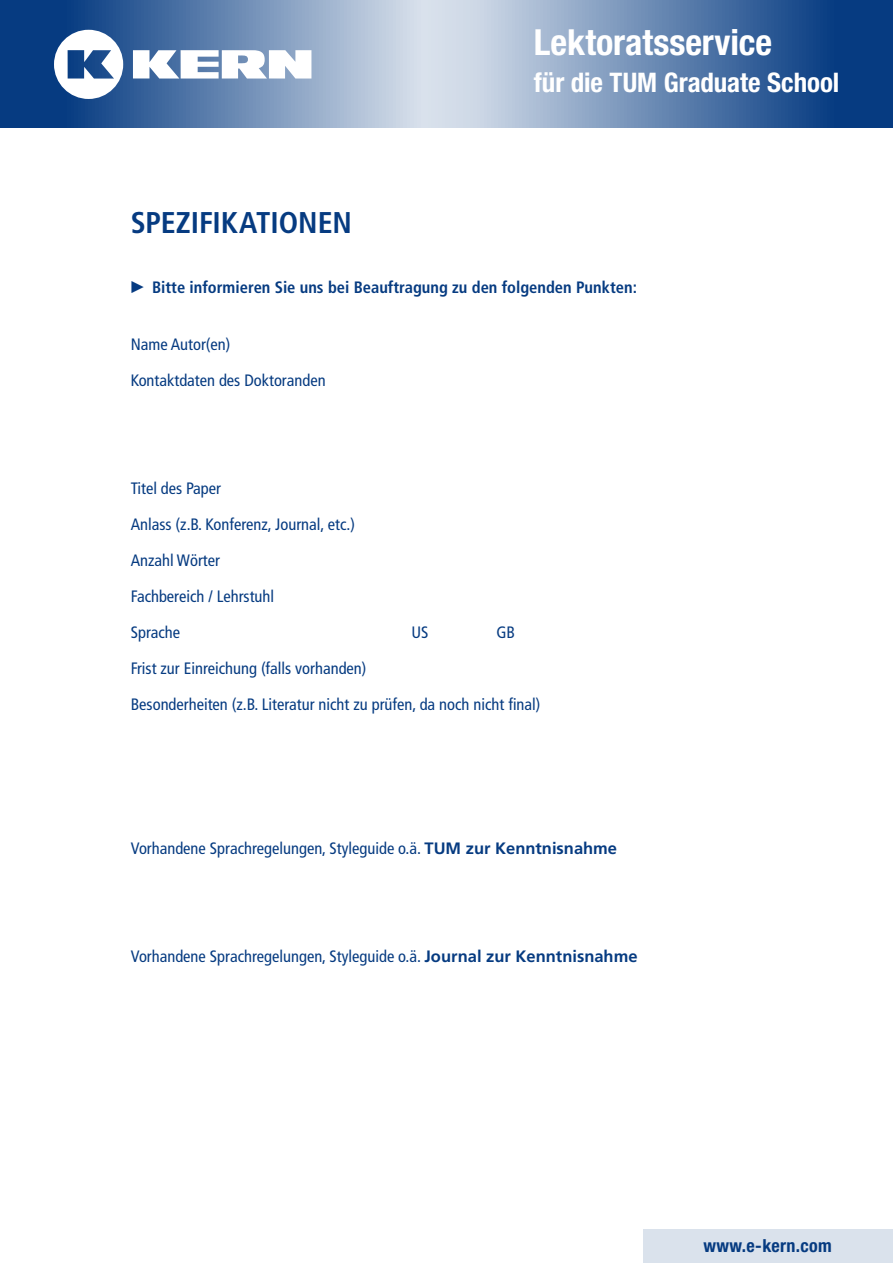
<style>
.page{position:relative;width:893px;height:1263px;background:#fff}
.page>*{position:absolute;margin:0;border:0;box-sizing:border-box;transform-origin:0 0}
.t1{font:700 condensed 36px "Helvetica Neue LTW1 G";color:#fff}
.t2{font:700 condensed 30px "Frutiger LT";letter-spacing:-.005em;color:#063b81}
.t3{font:700 condensed 27px "Helvetica Neue LTW1 G";letter-spacing:-.005em;color:#fff}
.t4{font:700 condensed 18px "Helvetica Neue LTW1 G";letter-spacing:.02em;color:#063b81}
.t5{font:condensed 16.5px/36px "Frutiger LT";color:#063b81}
.t6{font:700 condensed 16.5px "Frutiger LT";color:#063b81}
.s1{font-family:"Mathematical Pi Six";font-weight:400;font-stretch:normal}
.s2{font-weight:700;font-stretch:normal}
</style>
<div class="page">
<svg style="left:0;top:0;width:893px;height:128px;background:#6888b2"></svg>
<div style="left:643px;top:1230px;width:250px;height:33px;background:#dae2ec"></div>
<svg style="left:133px;top:50px;width:178px;height:29px"></svg>
<svg style="left:54px;top:30px;width:69px;height:69px"></svg>
<h2 class="t2" style="left:131px;top:204px;width:223px">SPEZIFIKATIONEN</h2>
<h1 class="t1" style="left:534px;top:21px;width:240px">Lektoratsservice</h1>
<h3 class="t3" style="left:534px;top:66px;width:307px">für die TUM Graduate School</h3>
<p class="t6" style="left:131px;top:277px;width:508px"><span class="s1">C</span> Bitte informieren Sie uns bei Beauftragung zu den folgenden Punkten:</p>
<p class="t5" style="left:131px;top:326px;width:196px">Name Autor(en)<br>Kontaktdaten des Doktoranden</p>
<p class="t5" style="left:131px;top:470px;width:226px">Titel des Paper<br>Anlass (z.B. Konferenz, Journal, etc.)<br>Anzahl Wörter<br>Fachbereich / Lehrstuhl<br>Sprache</p>
<p class="t5" style="left:411px;top:614px;width:19px">US</p>
<p class="t5" style="left:496px;top:614px;width:20px">GB</p>
<p class="t5" style="left:131px;top:650px;width:411px">Frist zur Einreichung (falls vorhanden)<br>Besonderheiten (z.B. Literatur nicht zu prüfen, da noch nicht final)</p>
<p class="t5" style="left:131px;top:830px;width:488px">Vorhandene Sprachregelungen, Styleguide o.ä. <span class="s2">TUM zur Kenntnisnahme</span></p>
<p class="t5" style="left:131px;top:938px;width:508px">Vorhandene Sprachregelungen, Styleguide o.ä. <span class="s2">Journal zur Kenntnisnahme</span></p>
<p class="t4" style="left:703px;top:1234px;width:130px">www.e-kern.com</p>
</div>
